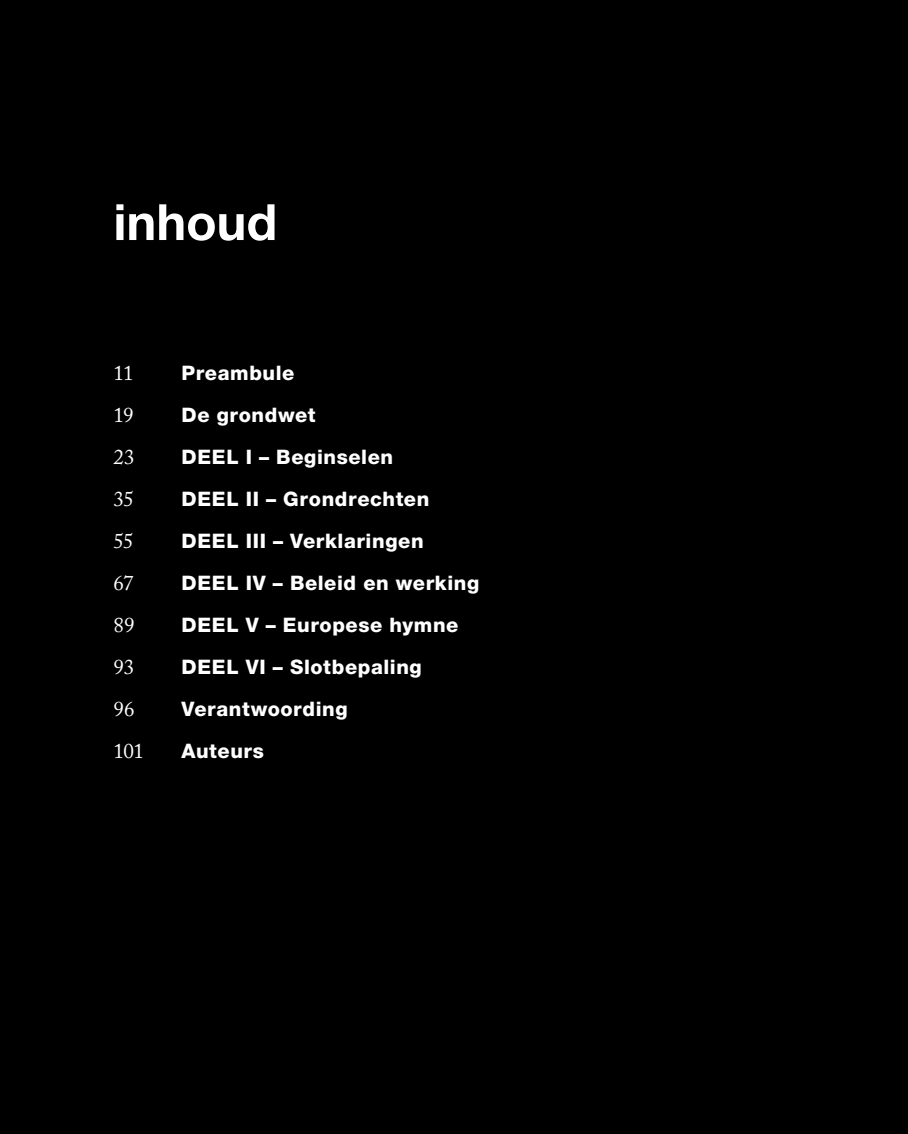
<style>
.page{position:relative;width:908px;height:1134px;background:#fff}
.page>*{position:absolute;margin:0;border:0;box-sizing:border-box;transform-origin:0 0}
.t1{font:700 50px "Helvetica Neue";letter-spacing:.005em;color:#fff}
.t2{font:21px "Adobe Caslon Pro";letter-spacing:-.015em;color:#fff}
.t3{font:800 20px "Helvetica Neue";letter-spacing:.03em;color:#fff}
</style>
<div class="page">
<div style="left:0;top:0;width:907px;height:1134px;background:#000"></div>
<h1 class="t1" style="left:113px;top:191px;width:165px">inhoud</h1>
<p class="t2" style="left:113px;top:360px;width:22px">11</p>
<p class="t3" style="left:181px;top:361px;width:114px">Preambule</p>
<p class="t2" style="left:113px;top:402px;width:22px">19</p>
<p class="t3" style="left:181px;top:403px;width:135px">De grondwet</p>
<p class="t2" style="left:113px;top:444px;width:23px">23</p>
<p class="t3" style="left:181px;top:445px;width:213px">Deel I – Beginselen</p>
<p class="t2" style="left:113px;top:486px;width:22px">35</p>
<p class="t3" style="left:181px;top:487px;width:249px">Deel II – Grondrechten</p>
<p class="t2" style="left:113px;top:528px;width:22px">55</p>
<p class="t3" style="left:181px;top:529px;width:64px">Deel III</p>
<p class="t3" style="left:273px;top:529px;width:152px">– Verklaringen</p>
<p class="t2" style="left:113px;top:570px;width:22px">67</p>
<p class="t3" style="left:181px;top:571px;width:299px">Deel IV – Beleid en werking</p>
<p class="t2" style="left:113px;top:612px;width:23px">89</p>
<p class="t3" style="left:181px;top:613px;width:27px">DEEL</p>
<p class="t3" style="left:246px;top:613px;width:214px">V – Europese hymne</p>
<p class="t2" style="left:113px;top:654px;width:22px">93</p>
<p class="t3" style="left:181px;top:655px;width:242px">Deel VI – Slotbepaling</p>
<p class="t2" style="left:113px;top:696px;width:22px">96</p>
<p class="t3" style="left:181px;top:697px;width:167px">Verantwoording</p>
<p class="t2" style="left:113px;top:738px;width:32px">101</p>
<p class="t3" style="left:181px;top:739px;width:84px">Auteurs</p>
</div>
